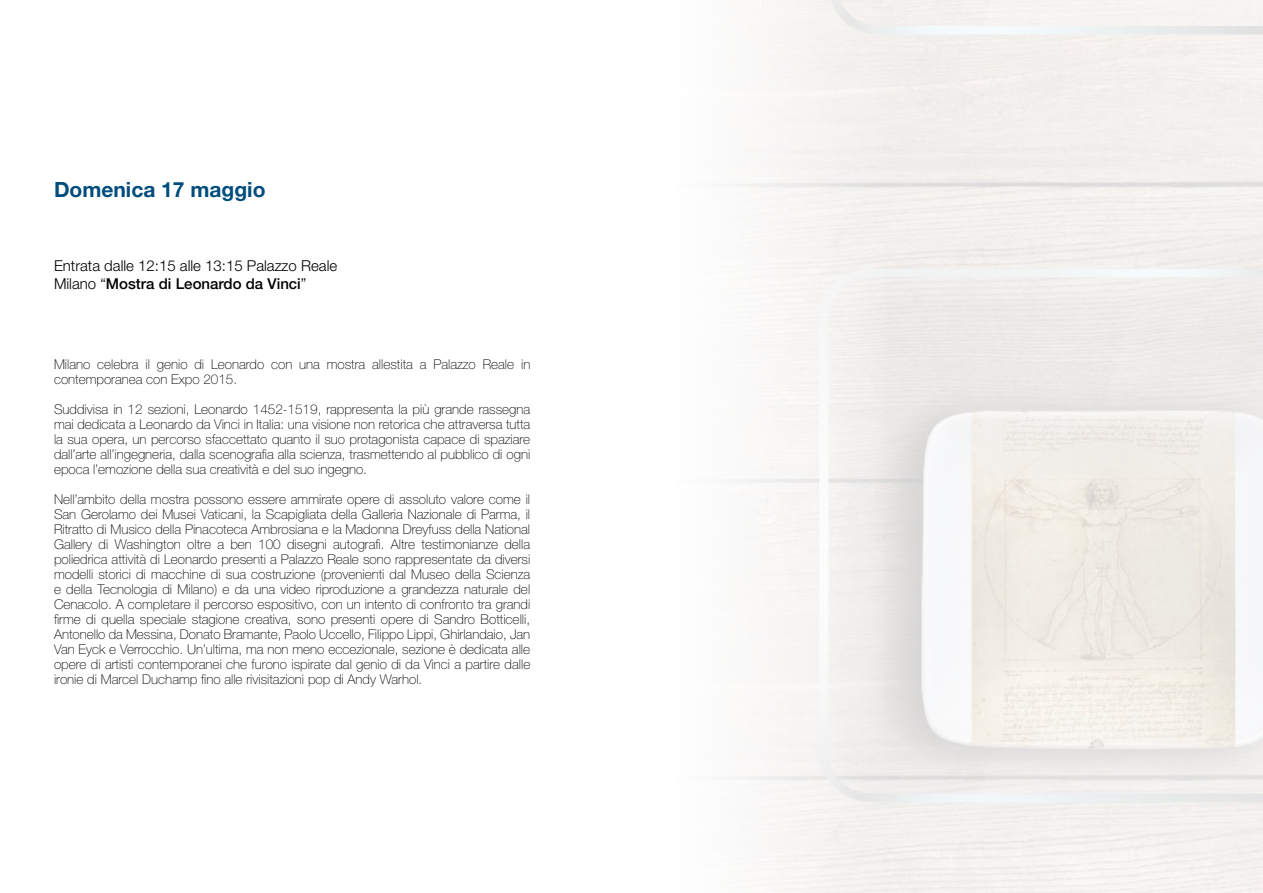
<style>
.page{position:relative;width:1263px;height:893px;background:#fff}
.page>*{position:absolute;margin:0;border:0;box-sizing:border-box;transform-origin:0 0}
.t1{font:700 21px "Helvetica Neue";color:#004d7d}
.t2{font:300 15px/18px "Helvetica Neue";color:#000}
.t3{font:100 13.5px/15px "Helvetica Neue";color:#000;text-align:justify}
.s1{font-weight:500}
</style>
<div class="page">
<h1 class="t1" style="left:54px;top:176px;width:213px">Domenica 17 maggio</h1>
<p class="t2" style="left:54px;top:257px;width:285px">Entrata dalle 12:15 alle 13:15 Palazzo Reale<br>Milano “<span class="s1">Mostra di Leonardo da Vinci</span>”</p>
<p class="t3" style="left:54px;top:357px;width:478px">Milano celebra il genio di Leonardo con una mostra allestita a Palazzo Reale in contemporanea con Expo 2015.</p>
<p class="t3" style="left:54px;top:402px;width:478px">Suddivisa in 12 sezioni, Leonardo 1452-1519, rappresenta la più grande rassegna mai dedicata a Leonardo da Vinci in Italia: una visione non retorica che attraversa tutta la sua opera, un percorso sfaccettato quanto il suo protagonista capace di spaziare dall’arte all’ingegneria, dalla scenografia alla scienza, trasmettendo al pubblico di ogni epoca l’emozione della sua creatività e del suo ingegno.</p>
<p class="t3" style="left:54px;top:492px;width:478px">Nell’ambito della mostra possono essere ammirate opere di assoluto valore come il San Gerolamo dei Musei Vaticani, la Scapigliata della Galleria Nazionale di Parma, il Ritratto di Musico della Pinacoteca Ambrosiana e la Madonna Dreyfuss della National Gallery di Washington oltre a ben 100 disegni autografi. Altre testimonianze della poliedrica attività di Leonardo presenti a Palazzo Reale sono rappresentate da diversi modelli storici di macchine di sua costruzione (provenienti dal Museo della Scienza e della Tecnologia di Milano) e da una video riproduzione a grandezza naturale del Cenacolo. A completare il percorso espositivo, con un intento di confronto tra grandi firme di quella speciale stagione creativa, sono presenti opere di Sandro Botticelli, Antonello da Messina, Donato Bramante, Paolo Uccello, Filippo Lippi, Ghirlandaio, Jan Van Eyck e Verrocchio. Un’ultima, ma non meno eccezionale, sezione è dedicata alle opere di artisti contemporanei che furono ispirate dal genio di da Vinci a partire dalle ironie di Marcel Duchamp fino alle rivisitazioni pop di Andy Warhol.</p>
</div>
